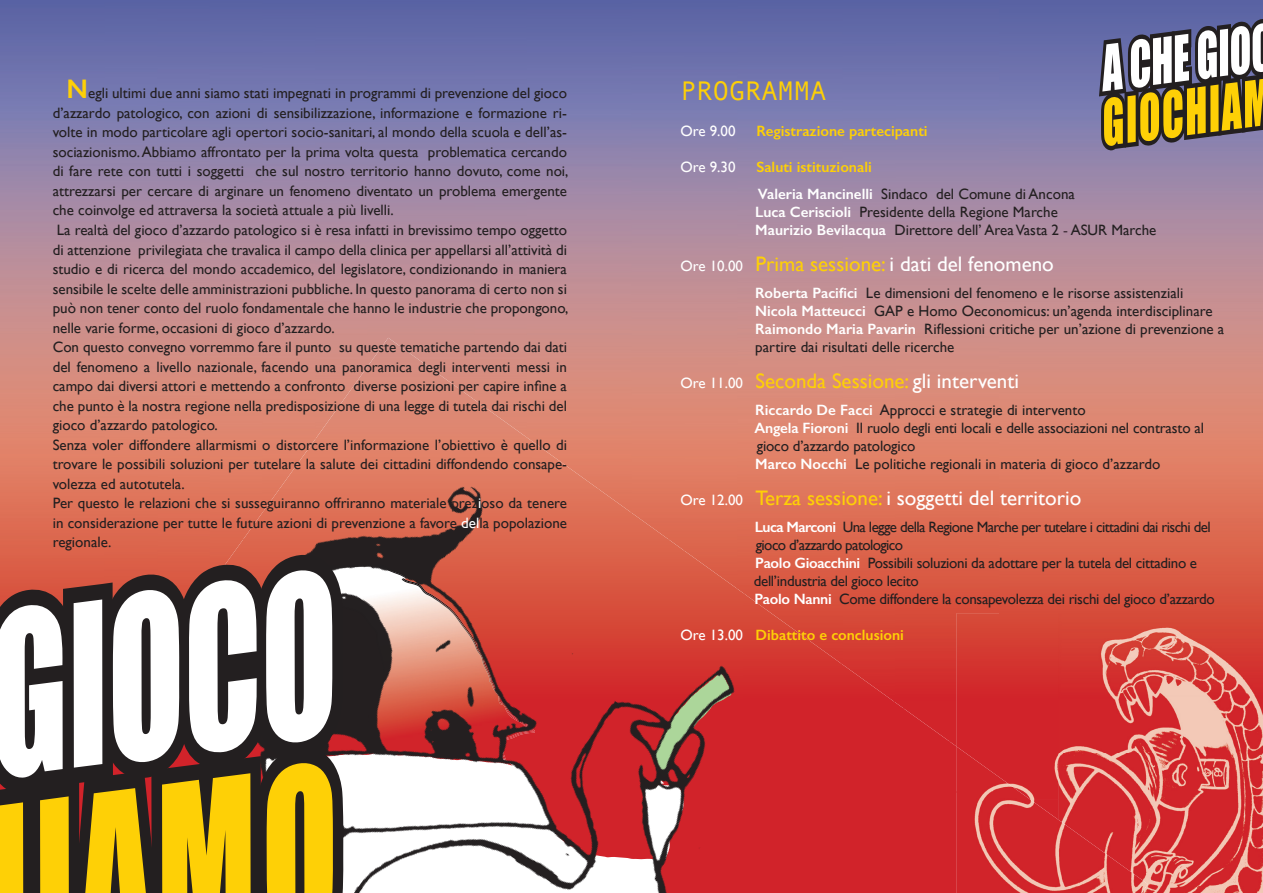
<style>
.page{position:relative;width:1263px;height:893px;background:#fff}
.page>*{position:absolute;margin:0;border:0;box-sizing:border-box;transform-origin:0 0}
.t1{font:27px "Andale Mono";color:#fed006}
.t2{font:21px "Gill Sans";color:#fff}
.t3{font:21px "Gill Sans";color:#fed006}
.t4{font:15px/19.5px "Gill Sans";color:#231f20}
.t5{font:15px/18px "Gill Sans";letter-spacing:-.02em;color:#231f20}
.t6{font:600 15px "Gill Sans";color:#fed006}
.t7{font:15px "Gill Sans";color:#fff}
.s1{font-weight:600;font-size:27px;color:#fed006}
.s2{color:#fff}
.s3{font-weight:600;color:#fed006}
.s4{font-weight:600;color:#fff}
.s5{color:#48343f}
.s6{font-size:15px}
.s7{color:#fed006}
.s8{font-size:15px;color:#fff}
.s9{font-weight:400;color:#fff}
</style>
<div class="page">
<img style="left:0;top:0;width:52px;height:338px">
<img style="left:52px;top:0;width:53px;height:338px">
<img style="left:105px;top:0;width:52px;height:338px">
<img style="left:895px;top:0;width:104px;height:338px">
<img style="left:842px;top:0;width:53px;height:338px">
<img style="left:157px;top:0;width:53px;height:338px">
<img style="left:737px;top:0;width:105px;height:338px">
<img style="left:210px;top:0;width:52px;height:338px">
<img style="left:685px;top:0;width:52px;height:338px">
<img style="left:999px;top:0;width:264px;height:613px">
<img style="left:632px;top:0;width:53px;height:338px">
<img style="left:262px;top:0;width:53px;height:338px">
<img style="left:527px;top:0;width:105px;height:338px">
<img style="left:315px;top:0;width:53px;height:338px">
<img style="left:474px;top:0;width:53px;height:338px">
<img style="left:368px;top:0;width:106px;height:338px">
<svg style="left:1099px;top:19px;width:164px;height:132px"></svg>
<img style="left:0;top:338px;width:1148px;height:555px">
<svg style="left:0;top:554px;width:343px;height:339px"></svg>
<img style="left:1059px;top:613px;width:204px;height:280px">
<img style="left:957px;top:613px;width:102px;height:134px">
<img style="left:957px;top:747px;width:191px;height:146px">
<p class="t4" style="left:53px;top:84px;width:517px;text-indent:14px"><span class="s1">N</span>egli ultimi due anni siamo stati impegnati in programmi di prevenzione del gioco d’azzardo patologico, con azioni di sensibilizzazione, informazione e formazione ri&shy;volte in modo particolare agli opertori socio-sanitari, al mondo della scuola e dell’as&shy;sociazionismo. Abbiamo affrontato per la prima volta questa problematica cercando di fare rete con tutti i soggetti che sul nostro territorio hanno dovuto, come noi, attrezzarsi per cercare di arginare un fenomeno diventato un problema emergente che coinvolge ed attraversa la società attuale a più livelli.<br>La realtà del gioco d’azzardo patologico si è resa infatti in brevissimo tempo oggetto di attenzione privilegiata che travalica il campo della clinica per appellarsi all’attività di studio e di ricerca del mondo accademico, del legislatore, condizionando in maniera sensibile le scelte delle amministrazioni pubbliche. In questo panorama di certo non si può non tener conto del ruolo fondamentale che hanno le industrie che propongono, nelle varie forme, occasioni di gioco d’azzardo.<br>Con questo convegno vorremmo fare il punto su queste tematiche partendo dai dati del fenomeno a livello nazionale, facendo una panoramica degli interventi messi in campo dai diversi attori e mettendo a confronto diverse posizioni per capire infine a che punto è la nostra regione nella predisposizione di una legge di tutela dai rischi del gioco d’azzardo patologico.<br>Senza voler diffondere allarmismi o distorcere l’informazione l’obiettivo è quello di trovare le possibili soluzioni per tutelare la salute dei cittadini diffondendo consape&shy;volezza ed autotutela.<br>Per questo le relazioni che si susseguiranno offriranno materiale prez<span class="s2">i</span>oso da tenere in considerazione per tutte le future azioni di prevenzione a favore <span class="s2">del</span>la popolazione regionale.</p>
<h1 class="t1" style="left:680px;top:73px;width:147px">PROGRAMMA</h1>
<p class="t7" style="left:680px;top:122px;width:57px">Ore 9.00</p>
<p class="t6" style="left:756px;top:121px;width:173px">Registrazione partecipanti</p>
<p class="t7" style="left:680px;top:158px;width:57px">Ore 9.30</p>
<p class="t4" style="left:756px;top:153px;width:320px;line-height:27px"><span class="s3">Saluti istituzionali<br></span><span class="s4">Valeria Mancinelli</span> Sindaco del Comune di Ancona</p>
<p class="t4" style="left:755px;top:202px;width:403px;line-height:18px"><span class="s4">Luca Ceriscioli</span> Presidente della Regione Marche<br><span class="s4">Maurizio Bevilacqua</span> Direttore dell’ Area Vasta 2 <span class="s5">-</span> ASUR Marche</p>
<h2 class="t2" style="left:680px;top:251px;width:375px"><span class="s6">Ore 10.00</span> <span class="s7">Prima sessione:</span> i dati del fenomeno</h2>
<p class="t4" style="left:755px;top:283px;width:471px;line-height:18px"><span class="s4">Roberta Pacifici</span> Le dimensioni del fenomeno e le risorse assistenziali <span class="s4">Nicola Matteucci</span> GAP e Homo Oeconomicus: un’agenda interdisciplinare <span class="s4">Raimondo Maria Pavarin</span> Riflessioni critiche per un’azione di prevenzione a partire dai risultati delle ricerche</p>
<h2 class="t3" style="left:680px;top:368px;width:340px"><span class="s8">Ore 11.00</span> Seconda Sessione: <span class="s2">gli interventi</span></h2>
<p class="t4" style="left:754px;top:400px;width:451px;line-height:18px"><span class="s4">Riccardo De Facci</span> Approcci e strategie di intervento<br><span class="s4">Angela Fioroni</span> Il ruolo degli enti locali e delle associazioni nel contrasto al gioco d’azzardo patologico<br><span class="s4">Marco Nocchi</span> Le politiche regionali in materia di gioco d’azzardo</p>
<h2 class="t2" style="left:680px;top:485px;width:402px"><span class="s6">Ore 12.00</span> <span class="s7">Terza sessione:</span> i soggetti del territorio</h2>
<p class="t5" style="left:754px;top:517px;width:463px"><span class="s4">Luca Marconi</span> Una legge della Regione Marche per tutelare i cittadini dai rischi del gioco d’azzardo patologico<br><span class="s4">Paolo Gioacchini</span> Possibili soluzioni da adottare per la tutela del cittadino e dell’industria del gioco lecito<br><span class="s4">Paolo Nanni</span> Come diffondere la consapevolezza dei rischi del gioco d’azzardo</p>
<p class="t6" style="left:680px;top:625px;width:225px"><span class="s9">Ore 13.00</span> Dibattito e conclusioni</p>
</div>
